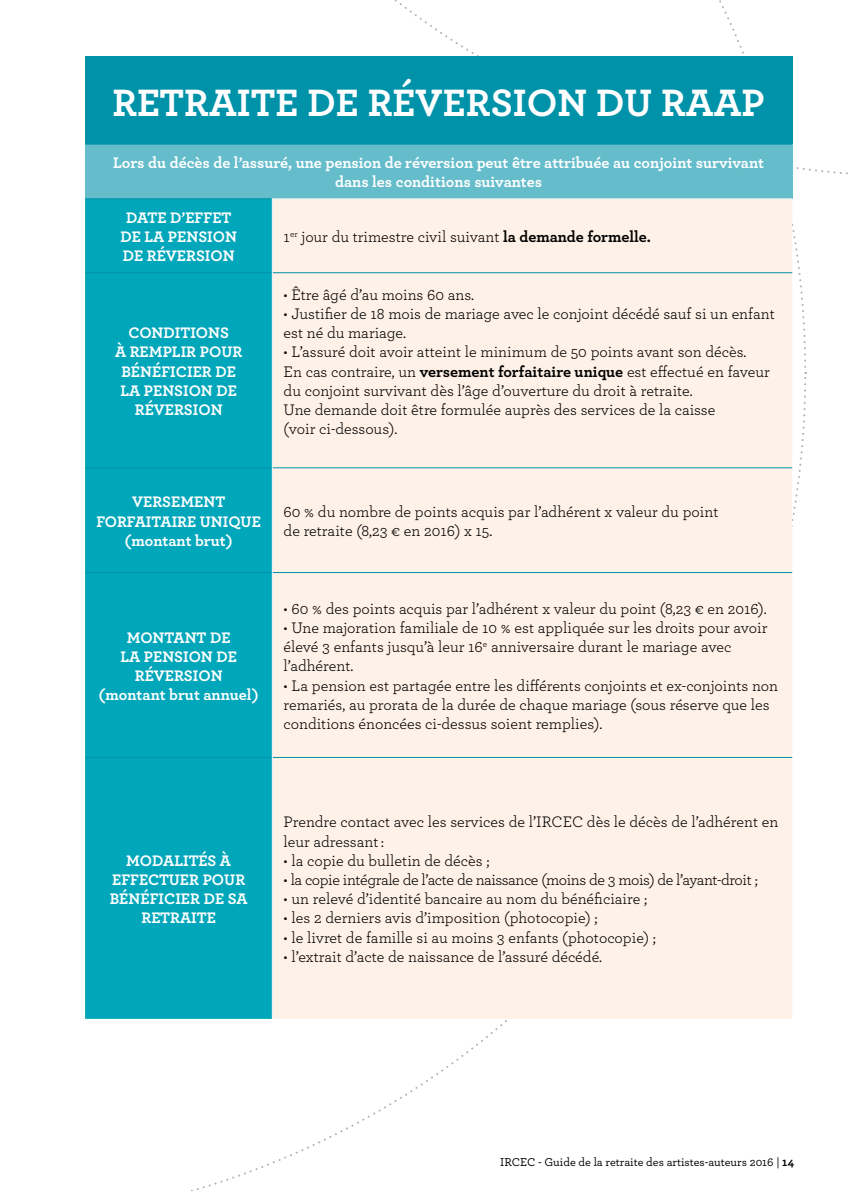
<style>
.page{position:relative;width:851px;height:1191px;background:#fff}
.page>*{position:absolute;margin:0;border:0;box-sizing:border-box;transform-origin:0 0}
.t1{font:700 40px "Archer";color:#fff}
.t2{font:16px/19.2px "Archer";color:#000}
.t3{font:700 16px/19.2px "Archer";color:#fff;text-align:center}
.t4{font:16px "Archer";letter-spacing:-.025em;color:#000}
.t5{font:500 12px "Archer";color:#000}
.s1{font-weight:700}
</style>
<div class="page">
<svg style="left:85px;top:0;width:763px;height:178px"></svg>
<div style="left:85px;top:57px;width:707px;height:87px;background:#0092a8"></div>
<div style="left:85px;top:144px;width:707px;height:55px;background:#65bccb"></div>
<div style="left:85px;top:199px;width:187px;height:820px;background:#00a6ba"></div>
<div style="left:273px;top:199px;width:519px;height:820px;background:#fef1e7"></div>
<hr style="left:85px;top:144px;width:187px;height:1px;background:#0092a8">
<hr style="left:272px;top:144px;width:520px;height:1px;background:#0092a8">
<hr style="left:85px;top:198px;width:187px;height:1px;background:#0092a8">
<hr style="left:85px;top:272px;width:187px;height:1px;background:#0092a8">
<hr style="left:273px;top:272px;width:519px;height:1px;background:#0092a8">
<hr style="left:85px;top:467px;width:187px;height:1px;background:#0092a8">
<hr style="left:273px;top:467px;width:519px;height:1px;background:#0092a8">
<hr style="left:85px;top:572px;width:187px;height:1px;background:#0092a8">
<hr style="left:273px;top:572px;width:519px;height:1px;background:#0092a8">
<hr style="left:85px;top:757px;width:187px;height:1px;background:#0092a8">
<hr style="left:273px;top:757px;width:519px;height:1px;background:#0092a8">
<hr style="left:272px;top:198px;width:520px;height:1px;background:#eaf4f7">
<hr style="left:272px;top:199px;width:1px;height:74px;background:#eaf4f7">
<hr style="left:272px;top:273px;width:1px;height:195px;background:#eaf4f7">
<hr style="left:272px;top:468px;width:1px;height:104px;background:#eaf4f7">
<hr style="left:272px;top:572px;width:1px;height:185px;background:#eaf4f7">
<hr style="left:272px;top:757px;width:1px;height:262px;background:#eaf4f7">
<h1 class="t1" style="left:112px;top:72px;width:653px">RETRAITE DE RÉVERSION DU RAAP</h1>
<p class="t3" style="left:113px;top:152px;width:652px">Lors du décès de l’assuré, une pension de réversion peut être attribuée au conjoint survivant dans les conditions suivantes</p>
<p class="t3" style="left:120px;top:207px;width:118px">DATE D’EFFET<br>DE LA PENSION<br>DE RÉVERSION</p>
<p class="t2" style="left:283px;top:226px;width:368px">1<sup>er</sup> jour du trimestre civil suivant <span class="s1">la demande formelle.</span></p>
<p class="t3" style="left:115px;top:322px;width:129px">CONDITIONS<br>À REMPLIR POUR<br>BÉNÉFICIER DE<br>LA PENSION DE<br>RÉVERSION</p>
<p class="t2" style="left:283px;top:284px;width:192px">• Être âgé d’au moins 60 ans.</p>
<p class="t2" style="left:283px;top:303px;width:492px">• Justifier de 18 mois de mariage avec le conjoint décédé sauf si un enfant est né du mariage.</p>
<p class="t2" style="left:283px;top:342px;width:487px">• L’assuré doit avoir atteint le minimum de 50 points avant son décès.<br>En cas contraire, un <span class="s1">versement forfaitaire unique</span> est effectué en faveur du conjoint survivant dès l’âge d’ouverture du droit à retraite.<br>Une demande doit être formulée auprès des services de la caisse<br>(voir ci-dessous).</p>
<p class="t3" style="left:96px;top:491px;width:166px">VERSEMENT<br>FORFAITAIRE UNIQUE (montant brut)</p>
<p class="t2" style="left:283px;top:501px;width:436px">60 % du nombre de points acquis par l’adhérent x valeur du point de retraite (8,23 € en 2016) x 15.</p>
<p class="t3" style="left:99px;top:626px;width:162px">MONTANT DE<br>LA PENSION DE<br>RÉVERSION<br>(montant brut annuel)</p>
<p class="t2" style="left:283px;top:598px;width:484px">• 60 % des points acquis par l’adhérent x valeur du point (8,23 € en 2016).</p>
<p class="t2" style="left:283px;top:617px;width:485px">• Une majoration familiale de 10 % est appliquée sur les droits pour avoir élevé 3 enfants jusqu’à leur 16<sup>e</sup> anniversaire durant le mariage avec l’adhérent.</p>
<p class="t2" style="left:283px;top:675px;width:496px">• La pension est partagée entre les différents conjoints et ex-conjoints non remariés, au prorata de la durée de chaque mariage (sous réserve que les conditions énoncées ci-dessus soient remplies).</p>
<p class="t3" style="left:110px;top:849px;width:139px">MODALITÉS À<br>EFFECTUER POUR<br>BÉNÉFICIER DE SA<br>RETRAITE</p>
<p class="t2" style="left:283px;top:811px;width:496px">Prendre contact avec les services de l’IRCEC dès le décès de l’adhérent en leur adressant :</p>
<p class="t2" style="left:283px;top:850px;width:207px">• la copie du bulletin de décès ;</p>
<p class="t4" style="left:283px;top:868px;width:475px">• la copie intégrale de l’acte de naissance (moins de 3 mois) de l’ayant-droit ;</p>
<p class="t2" style="left:283px;top:888px;width:365px">• un relevé d’identité bancaire au nom du bénéficiaire ;</p>
<p class="t2" style="left:283px;top:907px;width:315px">• les 2 derniers avis d’imposition (photocopie) ;</p>
<p class="t2" style="left:283px;top:927px;width:374px">• le livret de famille si au moins 3 enfants (photocopie) ;</p>
<p class="t2" style="left:283px;top:946px;width:320px">• l’extrait d’acte de naissance de l’assuré décédé.</p>
<p class="t5" style="left:500px;top:1153px;width:295px">IRCEC - Guide de la retraite des artistes-auteurs 2016 | <span class="s1">14</span></p>
</div>
